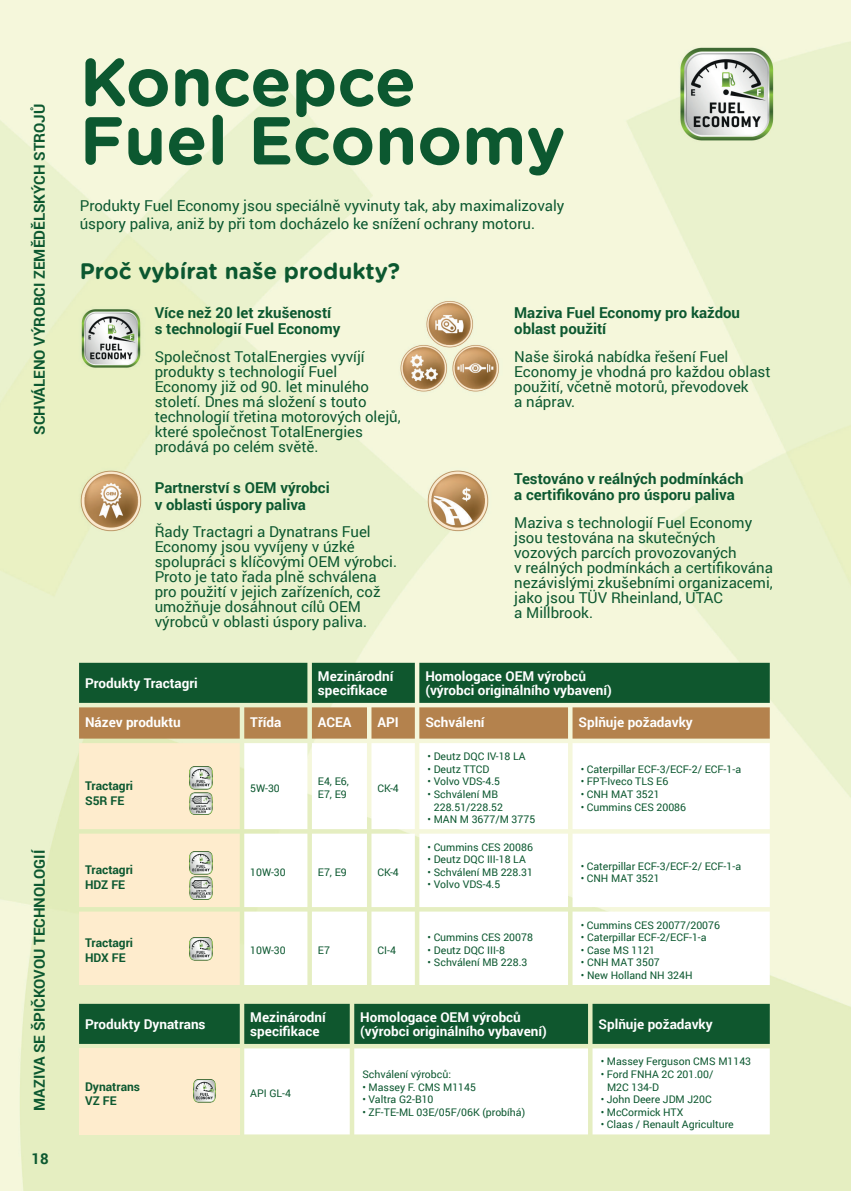
<style>
.page{position:relative;width:851px;height:1191px;background:#fff}
.page>*{position:absolute;margin:0;border:0;box-sizing:border-box;transform-origin:0 0}
.t1{font:700 67.5px/58.5px "Gotham Rounded";color:#0c5830}
.t2{font:700 22.5px "Gotham Rounded";color:#0c5830}
.t3{font:15px/15px "Roboto";color:#0c5830}
.t4{font:700 15px/16.5px "Roboto";color:#0c5830}
.t5{font:700 13.5px/13.5px "Roboto";color:#fff}
.t6{font:700 12px/14.4px "Roboto";color:#0c5830}
.t7{font:10.5px/12.6px "Roboto";color:#0c5830}
</style>
<div class="page">
<img style="left:0;top:0;width:850px;height:1191px">
<svg style="left:79px;top:663px;width:690px;height:322px;background:#a6aa83"></svg>
<svg style="left:244px;top:743px;width:525px;height:242px"></svg>
<img style="left:190px;top:767px;width:23px;height:22px">
<img style="left:190px;top:792px;width:23px;height:23px">
<img style="left:190px;top:851px;width:23px;height:23px">
<img style="left:190px;top:877px;width:23px;height:22px">
<img style="left:190px;top:937px;width:23px;height:23px">
<svg style="left:79px;top:1003px;width:690px;height:41px;background:#175d34"></svg>
<div style="left:79px;top:1048px;width:161px;height:86px;background:#feeccd"></div>
<svg style="left:244px;top:1048px;width:525px;height:86px"></svg>
<img style="left:193px;top:1079px;width:23px;height:23px">
<p class="t4" style="left:30px;top:435px;width:332px;rotate:-90deg">SCHVÁLENO VÝROBCI ZEMĚDĚLSKÝCH STROJŮ</p>
<p class="t4" style="left:31px;top:1111px;width:263px;rotate:-90deg">MAZIVA SE ŠPIČKOVOU TECHNOLOGIÍ</p>
<p class="t4" style="left:31px;top:1149px;width:19px">18</p>
<h1 class="t1" style="left:80px;top:50px;width:487px">Koncepce<br>Fuel Economy</h1>
<p class="t3" style="left:80px;top:196px;width:486px;line-height:18px">Produkty Fuel Economy jsou speciálně vyvinuty tak, aby maximalizovaly úspory paliva, aniž by při tom docházelo ke snížení ochrany motoru.</p>
<h2 class="t2" style="left:80px;top:254px;width:322px">Proč vybírat naše produkty?</h2>
<p class="t4" style="left:155px;top:303px;width:187px">Více než 20 let zkušeností s technologií Fuel Economy</p>
<p class="t3" style="left:155px;top:348px;width:247px">Společnost TotalEnergies vyvíjí produkty s technologií Fuel<br>Economy již od 90. let minulého století. Dnes má složení s touto technologií třetina motorových olejů, které společnost TotalEnergies prodává po celém světě.</p>
<p class="t4" style="left:155px;top:479px;width:176px">Partnerství s OEM výrobci v oblasti úspory paliva</p>
<p class="t3" style="left:155px;top:524px;width:244px">Řady Tractagri a Dynatrans Fuel<br>Economy jsou vyvíjeny v úzké spolupráci s klíčovými OEM výrobci.<br>Proto je tato řada plně schválena pro použití v jejich zařízeních, což umožňuje dosáhnout cílů OEM výrobců v oblasti úspory paliva.</p>
<p class="t4" style="left:514px;top:303px;width:227px">Maziva Fuel Economy pro každou oblast použití</p>
<p class="t3" style="left:514px;top:348px;width:258px">Naše široká nabídka řešení Fuel<br>Economy je vhodná pro každou oblast použití, včetně motorů, převodovek<br>a náprav.</p>
<p class="t4" style="left:514px;top:469px;width:231px">Testováno v reálných podmínkách a certifikováno pro úsporu paliva</p>
<p class="t3" style="left:514px;top:514px;width:260px">Maziva s technologií Fuel Economy jsou testována na skutečných vozových parcích provozovaných<br>v reálných podmínkách a certifikována nezávislými zkušebními organizacemi, jako jsou TÜV Rheinland, UTAC<br>a Millbrook.</p>
<p class="t5" style="left:85px;top:675px;width:114px">Produkty Tractagri</p>
<p class="t5" style="left:318px;top:669px;width:77px">Mezinárodní specifikace</p>
<p class="t5" style="left:425px;top:669px;width:188px">Homologace OEM výrobců (výrobci originálního vybavení)</p>
<p class="t5" style="left:85px;top:715px;width:97px">Název produktu</p>
<p class="t5" style="left:250px;top:715px;width:32px">Třída</p>
<p class="t5" style="left:318px;top:715px;width:35px">ACEA</p>
<p class="t5" style="left:377px;top:715px;width:23px">API</p>
<p class="t5" style="left:425px;top:715px;width:61px">Schválení</p>
<p class="t5" style="left:578px;top:715px;width:116px">Splňuje požadavky</p>
<p class="t6" style="left:85px;top:777px;width:50px;line-height:15.6px">Tractagri<br>S5R FE</p>
<p class="t7" style="left:250px;top:781px;width:31px">5W-30</p>
<p class="t7" style="left:318px;top:775px;width:32px">E4, E6,<br>E7, E9</p>
<p class="t7" style="left:377px;top:781px;width:23px">CK-4</p>
<p class="t6" style="left:85px;top:862px;width:50px">Tractagri<br>HDZ FE</p>
<p class="t7" style="left:250px;top:865px;width:37px">10W-30</p>
<p class="t7" style="left:318px;top:865px;width:30px">E7, E9</p>
<p class="t7" style="left:377px;top:865px;width:23px">CK-4</p>
<p class="t6" style="left:85px;top:935px;width:50px">Tractagri<br>HDX FE</p>
<p class="t7" style="left:250px;top:943px;width:37px">10W-30</p>
<p class="t7" style="left:318px;top:943px;width:14px">E7</p>
<p class="t7" style="left:377px;top:943px;width:20px">CI-4</p>
<p class="t7" style="left:427px;top:749px;width:100px">• Deutz DQC IV-18 LA</p>
<p class="t7" style="left:427px;top:762px;width:63px">• Deutz TTCD</p>
<p class="t7" style="left:427px;top:775px;width:74px">• Volvo VDS-4.5</p>
<p class="t7" style="left:434px;top:787px;width:71px;text-indent:-6px">• Schválení MB<br>228.51/228.52</p>
<p class="t7" style="left:427px;top:812px;width:109px">• MAN M 3677/M 3775</p>
<p class="t7" style="left:427px;top:840px;width:107px">• Cummins CES 20086</p>
<p class="t7" style="left:427px;top:853px;width:100px">• Deutz DQC III-18 LA</p>
<p class="t7" style="left:427px;top:865px;width:107px">• Schválení MB 228.31</p>
<p class="t7" style="left:427px;top:878px;width:74px">• Volvo VDS-4.5</p>
<p class="t7" style="left:427px;top:930px;width:107px">• Cummins CES 20078</p>
<p class="t7" style="left:427px;top:943px;width:79px">• Deutz DQC III-8</p>
<p class="t7" style="left:427px;top:956px;width:101px">• Schválení MB 228.3</p>
<p class="t7" style="left:580px;top:762px;width:162px">• Caterpillar ECF-3/ECF-2/ ECF-1-a</p>
<p class="t7" style="left:580px;top:775px;width:89px">• FPT-Iveco TLS E6</p>
<p class="t7" style="left:580px;top:787px;width:80px">• CNH MAT 3521</p>
<p class="t7" style="left:580px;top:800px;width:107px">• Cummins CES 20086</p>
<p class="t7" style="left:580px;top:859px;width:162px">• Caterpillar ECF-3/ECF-2/ ECF-1-a</p>
<p class="t7" style="left:580px;top:871px;width:80px">• CNH MAT 3521</p>
<p class="t7" style="left:580px;top:918px;width:141px">• Cummins CES 20077/20076</p>
<p class="t7" style="left:580px;top:930px;width:127px">• Caterpillar ECF-2/ECF-1-a</p>
<p class="t7" style="left:580px;top:943px;width:76px">• Case MS 1121</p>
<p class="t7" style="left:580px;top:956px;width:81px">• CNH MAT 3507</p>
<p class="t7" style="left:580px;top:968px;width:113px">• New Holland NH 324H</p>
<p class="t5" style="left:85px;top:1016px;width:122px">Produkty Dynatrans</p>
<p class="t5" style="left:250px;top:1010px;width:77px">Mezinárodní specifikace</p>
<p class="t5" style="left:360px;top:1010px;width:188px">Homologace OEM výrobců (výrobci originálního vybavení)</p>
<p class="t5" style="left:598px;top:1016px;width:116px">Splňuje požadavky</p>
<p class="t6" style="left:85px;top:1078px;width:56px">Dynatrans<br>VZ FE</p>
<p class="t7" style="left:250px;top:1086px;width:42px">API GL-4</p>
<p class="t7" style="left:362px;top:1067px;width:90px">Schválení výrobců:</p>
<p class="t7" style="left:362px;top:1080px;width:115px">• Massey F. CMS M1145</p>
<p class="t7" style="left:362px;top:1092px;width:73px">• Valtra G2-B10</p>
<p class="t7" style="left:362px;top:1105px;width:164px">• ZF-TE-ML 03E/05F/06K (probíhá)</p>
<p class="t7" style="left:600px;top:1055px;width:152px">• Massey Ferguson CMS M1143</p>
<p class="t7" style="left:607px;top:1067px;width:108px;text-indent:-6px">• Ford FNHA 2C 201.00/<br>M2C 134-D</p>
<p class="t7" style="left:600px;top:1092px;width:112px">• John Deere JDM J20C</p>
<p class="t7" style="left:600px;top:1105px;width:84px">• McCormick HTX</p>
<p class="t7" style="left:600px;top:1118px;width:135px">• Claas / Renault Agriculture</p>
</div>
